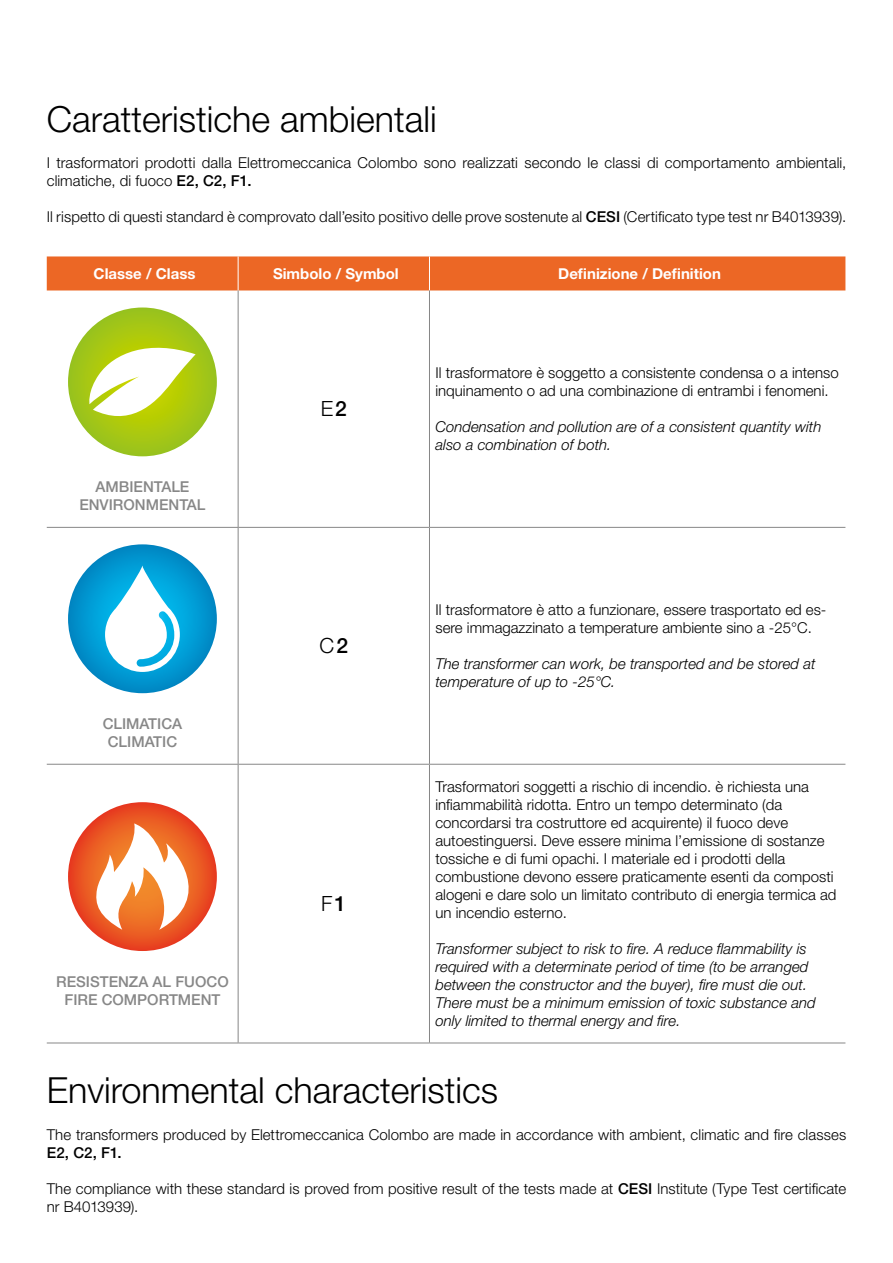
<style>
.page{position:relative;width:893px;height:1263px;background:#fff}
.page>*{position:absolute;margin:0;border:0;box-sizing:border-box;transform-origin:0 0}
.t1{font:300 36px "Helvetica Neue LT Std";color:#000}
.t2{font:300 21px "Helvetica Neue LT Std";color:#000}
.t3{font:300 15px/18px "Helvetica Neue LT Std";color:#000}
.t4{font:italic 300 15px/18px "Helvetica Neue LT Std";color:#000}
.t5{font:500 15px/18px "Helvetica Neue LT Std";color:#878787;text-align:center}
.t6{font:700 15px "Helvetica Neue LT Std";color:#fff}
.t7{font:500 15px "Helvetica Neue LT Std";color:#000}
.s1{font-weight:500}
</style>
<div class="page">
<div style="left:47px;top:256px;width:798px;height:34px;background:#ec6725"></div>
<hr style="left:238px;top:256px;width:1px;height:34px;background:#fff">
<hr style="left:429px;top:256px;width:1px;height:34px;background:#fff">
<hr style="left:238px;top:290px;width:1px;height:237px;background:#878787">
<hr style="left:429px;top:290px;width:1px;height:237px;background:#878787">
<hr style="left:47px;top:527px;width:191px;height:1px;background:#878787">
<hr style="left:238px;top:527px;width:191px;height:1px;background:#878787">
<hr style="left:238px;top:528px;width:1px;height:236px;background:#878787">
<hr style="left:429px;top:527px;width:416px;height:1px;background:#878787">
<hr style="left:429px;top:528px;width:1px;height:236px;background:#878787">
<hr style="left:47px;top:764px;width:191px;height:1px;background:#878787">
<hr style="left:238px;top:764px;width:191px;height:1px;background:#878787">
<hr style="left:238px;top:765px;width:1px;height:277px;background:#878787">
<hr style="left:429px;top:764px;width:416px;height:1px;background:#878787">
<hr style="left:429px;top:765px;width:1px;height:277px;background:#878787">
<hr style="left:47px;top:1042px;width:191px;height:1px;background:#878787">
<hr style="left:238px;top:1042px;width:191px;height:1px;background:#878787">
<hr style="left:429px;top:1042px;width:416px;height:1px;background:#878787">
<svg style="left:68px;top:307px;width:149px;height:149px;background:#a1c51b"></svg>
<svg style="left:87px;top:339px;width:109px;height:88px"></svg>
<svg style="left:68px;top:544px;width:149px;height:149px;background:#0294ce"></svg>
<svg style="left:105px;top:566px;width:75px;height:106px"></svg>
<svg style="left:68px;top:802px;width:149px;height:149px;background:#e84d24"></svg>
<svg style="left:94px;top:823px;width:123px;height:107px"></svg>
<h1 class="t1" style="left:47px;top:97px;width:392px">Caratteristiche ambientali</h1>
<p class="t3" style="left:47px;top:153px;width:801px">I trasformatori prodotti dalla Elettromeccanica Colombo sono realizzati secondo le classi di comportamento ambientali, climatiche, di fuoco <span class="s1">E2, C2, F1.</span></p>
<p class="t3" style="left:47px;top:207px;width:801px">Il rispetto di questi standard è comprovato dall’esito positivo delle prove sostenute al <span class="s1">CESI</span> (Certificato type test nr B4013939).</p>
<p class="t6" style="left:94px;top:264px;width:103px">Classe / Class</p>
<p class="t6" style="left:273px;top:264px;width:127px">Simbolo / Symbol</p>
<p class="t6" style="left:558px;top:264px;width:164px">Definizione / Definition</p>
<p class="t5" style="left:79px;top:478px;width:128px">AMBIENTALE<br>ENVIRONMENTAL</p>
<p class="t5" style="left:103px;top:715px;width:81px">CLIMATICA<br>CLIMATIC</p>
<p class="t5" style="left:56px;top:972px;width:174px">RESISTENZA AL FUOCO<br>FIRE COMPORTMENT</p>
<h2 class="t2" style="left:321px;top:396px;width:28px">E<span class="s1">2</span></h2>
<h2 class="t2" style="left:319px;top:633px;width:30px">C<span class="s1">2</span></h2>
<h2 class="t2" style="left:321px;top:891px;width:27px">F<span class="s1">1</span></h2>
<p class="t3" style="left:435px;top:364px;width:405px">Il trasformatore è soggetto a consistente condensa o a intenso inquinamento o ad una combinazione di entrambi i fenomeni.</p>
<p class="t4" style="left:435px;top:418px;width:387px">Condensation and pollution are of a consistent quantity with also a combination of both.</p>
<p class="t3" style="left:435px;top:600px;width:392px">Il trasformatore è atto a funzionare, essere trasportato ed es&shy;sere immagazzinato a temperature ambiente sino a -25°C.</p>
<p class="t4" style="left:435px;top:655px;width:382px">The transformer can work, be transported and be stored at temperature of up to -25°C.</p>
<p class="t3" style="left:435px;top:777px;width:402px">Trasformatori soggetti a rischio di incendio. è richiesta una infiammabilità ridotta. Entro un tempo determinato (da concordarsi tra costruttore ed acquirente) il fuoco deve autoestinguersi. Deve essere minima l’emissione di sostanze tossiche e di fumi opachi. I materiale ed i prodotti della combustione devono essere praticamente esenti da composti alogeni e dare solo un limitato contributo di energia termica ad un incendio esterno.</p>
<p class="t4" style="left:435px;top:939px;width:382px">Transformer subject to risk to fire. A reduce flammability is required with a determinate period of time (to be arranged between the constructor and the buyer), fire must die out.<br>There must be a minimum emission of toxic substance and only limited to thermal energy and fire.</p>
<h1 class="t1" style="left:47px;top:1068px;width:453px">Environmental characteristics</h1>
<p class="t3" style="left:47px;top:1125px;width:801px">The transformers produced by Elettromeccanica Colombo are made in accordance with ambient, climatic and fire classes</p>
<p class="t7" style="left:47px;top:1143px;width:76px">E2, C2, F1.</p>
<p class="t3" style="left:47px;top:1179px;width:801px">The compliance with these standard is proved from positive result of the tests made at <span class="s1">CESI</span> Institute (Type Test certificate nr B4013939).</p>
</div>
